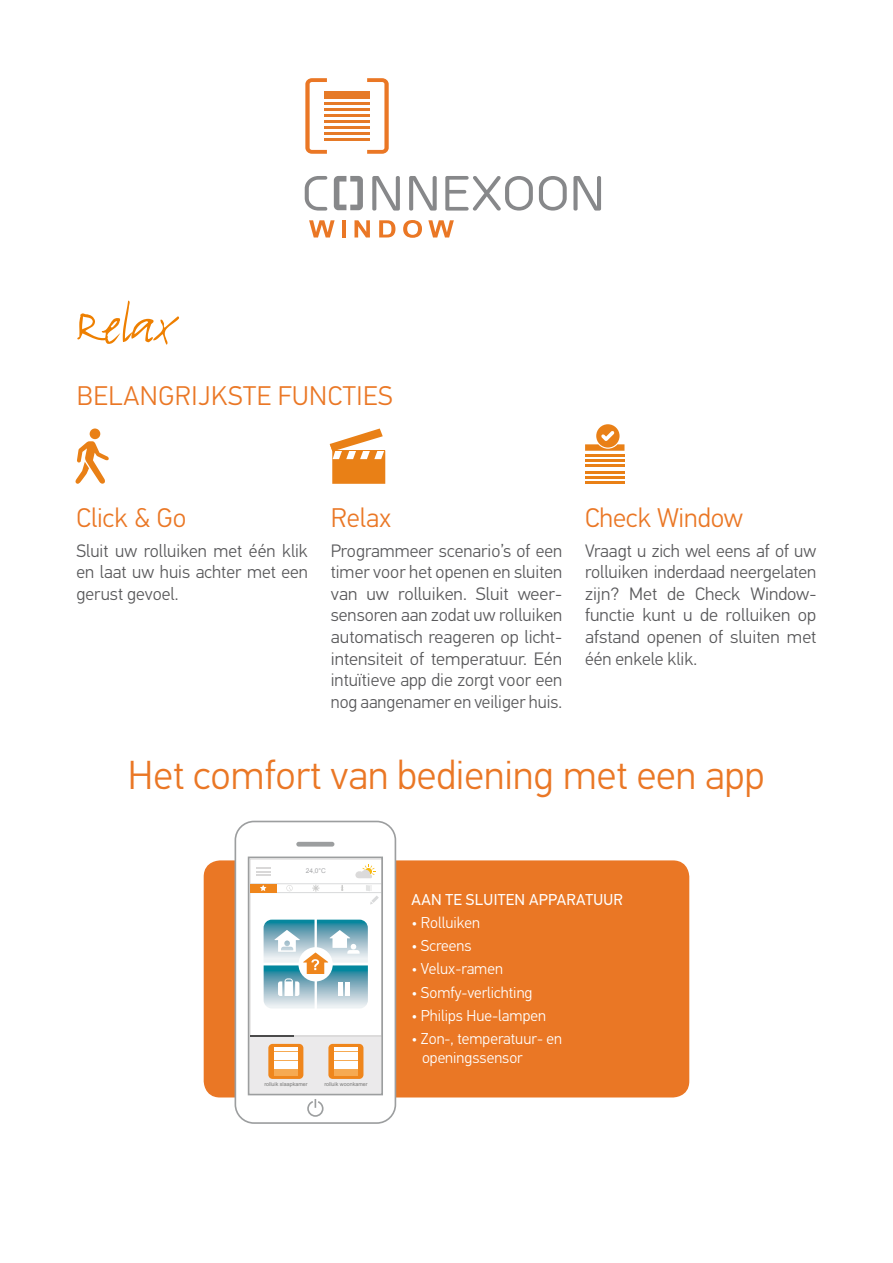
<style>
.page{position:relative;width:893px;height:1263px;background:#fff}
.page>*{position:absolute;margin:0;border:0;box-sizing:border-box;transform-origin:0 0}
.t1{font:500 58.5px "FF Justlefthand";color:#ee7f00}
.t2{font:300 40.5px "PF Din Text Pro";color:#ea7725}
.t3{font:300 27px "PF Din Text Pro";letter-spacing:.02em;color:#ea7725}
.t4{font:300 27px "PF Din Text Pro";color:#ea7725}
.t5{font:300 18px/21.6px "PF Din Text Pro";color:#58585a;text-align:justify}
.t6{font:300 15.75px/18.9px "PF Din Text Pro";color:#fff}
.t7{font:15.75px "PF Din Text Pro";letter-spacing:.02em;color:#fff}
.t8{font:6.6px "Arial";color:#a7a8aa}
.t9{font:5.4px "Arial";color:#797978}
</style>
<div class="page">
<svg style="left:305px;top:78px;width:22px;height:76px"></svg>
<svg style="left:367px;top:78px;width:22px;height:76px"></svg>
<hr style="left:324px;top:138px;width:46px;height:3px;background:#e67a27">
<hr style="left:324px;top:132px;width:46px;height:3px;background:#e67a27">
<hr style="left:324px;top:126px;width:46px;height:3px;background:#e67a27">
<hr style="left:324px;top:120px;width:46px;height:3px;background:#e67a27">
<hr style="left:324px;top:114px;width:46px;height:3px;background:#e67a27">
<hr style="left:324px;top:108px;width:46px;height:3px;background:#e67a27">
<hr style="left:324px;top:102px;width:46px;height:3px;background:#e67a27">
<div style="left:324px;top:91px;width:46px;height:8px;background:#e67a27"></div>
<svg style="left:372px;top:176px;width:28px;height:35px"></svg>
<svg style="left:409px;top:176px;width:28px;height:35px"></svg>
<svg style="left:445px;top:176px;width:88px;height:35px"></svg>
<svg style="left:539px;top:176px;width:28px;height:35px"></svg>
<svg style="left:573px;top:176px;width:28px;height:35px"></svg>
<svg style="left:305px;top:176px;width:22px;height:35px"></svg>
<svg style="left:334px;top:176px;width:29px;height:34px"></svg>
<svg style="left:309px;top:220px;width:26px;height:17px"></svg>
<hr style="left:342px;top:220px;width:4px;height:17px;background:#ea7725">
<svg style="left:354px;top:220px;width:16px;height:17px"></svg>
<svg style="left:379px;top:220px;width:16px;height:17px"></svg>
<svg style="left:403px;top:220px;width:19px;height:18px"></svg>
<svg style="left:428px;top:220px;width:26px;height:17px"></svg>
<div style="left:90px;top:428px;width:10px;height:11px;background:#e98016;border-radius:50%"></div>
<svg style="left:75px;top:441px;width:34px;height:43px"></svg>
<svg style="left:330px;top:428px;width:55px;height:56px"></svg>
<hr style="left:585px;top:481px;width:39px;height:3px;background:#e98016">
<hr style="left:585px;top:476px;width:39px;height:3px;background:#e98016">
<hr style="left:585px;top:471px;width:39px;height:3px;background:#e98016">
<hr style="left:585px;top:465px;width:39px;height:2px;background:#e98016">
<hr style="left:585px;top:460px;width:39px;height:2px;background:#e98016">
<hr style="left:585px;top:454px;width:39px;height:3px;background:#e98016">
<svg style="left:585px;top:424px;width:39px;height:27px"></svg>
<div style="left:204px;top:860px;width:485px;height:237px;background:#ea7725;border-radius:16px"></div>
<svg style="left:234px;top:820px;width:163px;height:304px"></svg>
<div style="left:296px;top:842px;width:38px;height:4px;border:2px solid #9c9e9f;border-radius:2px"></div>
<svg style="left:306px;top:1099px;width:18px;height:18px"></svg>
<h1 class="t1" style="left:77px;top:292px;width:102px">Relax</h1>
<h3 class="t3" style="left:77px;top:380px;width:317px">BELANGRIJKSTE FUNCTIES</h3>
<h3 class="t3" style="left:77px;top:502px;width:111px">Click &amp; Go</h3>
<p class="t5" style="left:77px;top:540px;width:233px">Sluit uw rolluiken met één klik en laat uw huis achter met een gerust gevoel.</p>
<h3 class="t3" style="left:331px;top:502px;width:62px">Relax</h3>
<p class="t5" style="left:331px;top:540px;width:233px">Programmeer scenario’s of een timer voor het openen en sluiten van uw rolluiken. Sluit weer&shy;sensoren aan zodat uw rolluiken automatisch reageren op licht&shy;intensiteit of temperatuur. Eén intuïtieve app die zorgt voor een nog aangenamer en veiliger huis.</p>
<h3 class="t4" style="left:585px;top:502px;width:159px">Check Window</h3>
<p class="t5" style="left:585px;top:540px;width:233px">Vraagt u zich wel eens af of uw rolluiken inderdaad neergelaten zijn? Met de Check Window&shy;functie kunt u de rolluiken op afstand openen of sluiten met één enkele klik.</p>
<h2 class="t2" style="left:128px;top:752px;width:638px">Het comfort van bediening met een app</h2>
<p class="t8" style="left:306px;top:867px;width:22px">24,0°C</p>
<p class="t9" style="left:264px;top:1080px;width:45px">rolluik slaapkamer</p>
<p class="t9" style="left:324px;top:1080px;width:45px">rolluik woonkamer</p>
<p class="t7" style="left:412px;top:890px;width:213px">AAN TE SLUITEN APPARATUUR</p>
<p class="t6" style="left:411px;top:913px;width:70px">• Rolluiken</p>
<p class="t6" style="left:411px;top:936px;width:61px">• Screens</p>
<p class="t6" style="left:411px;top:960px;width:93px">• Velux-ramen</p>
<p class="t6" style="left:411px;top:983px;width:123px">• Somfy-verlichting</p>
<p class="t6" style="left:411px;top:1006px;width:136px">• Philips Hue-lampen</p>
<p class="t6" style="left:422px;top:1029px;width:142px;text-indent:-11px">• Zon-, temperatuur- en openingssensor</p>
</div>
